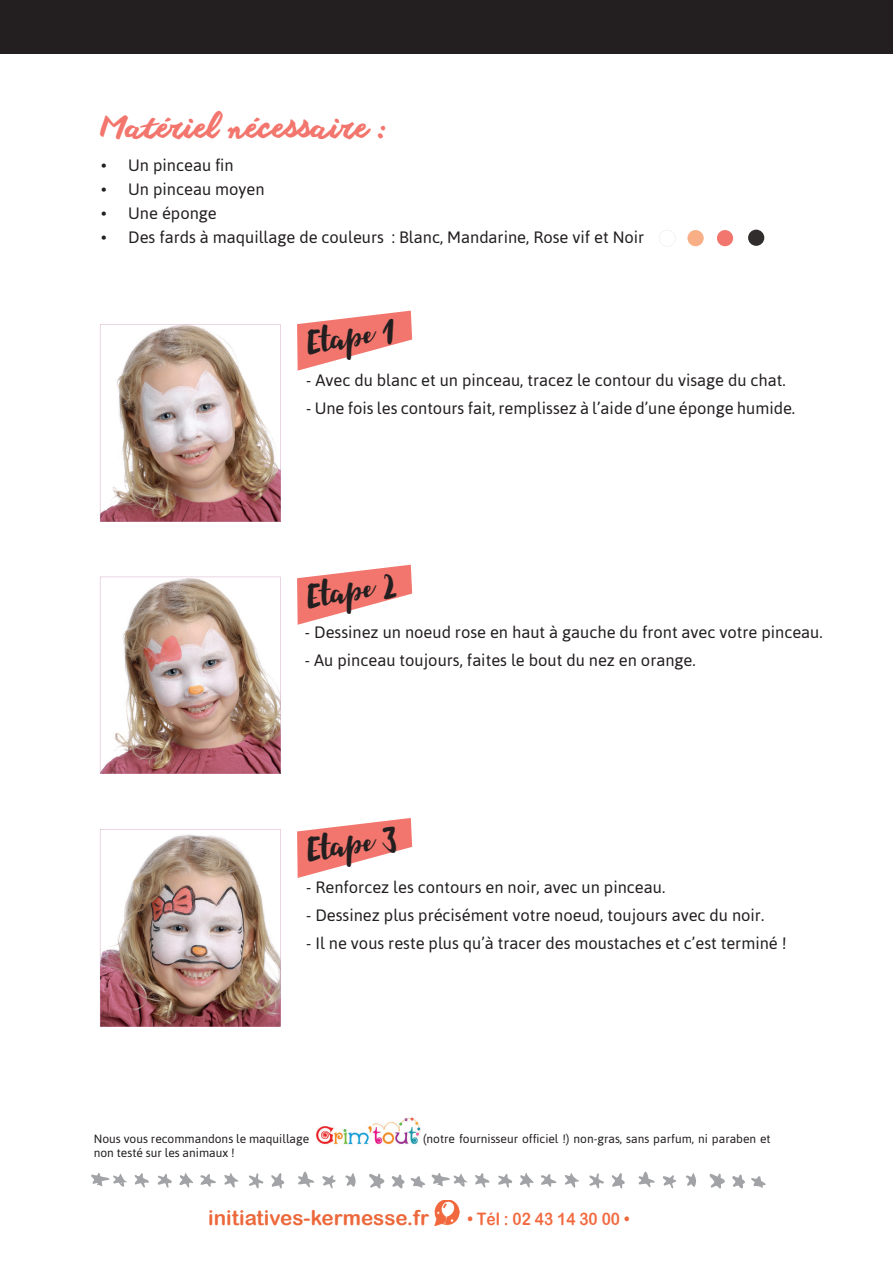
<style>
.page{position:relative;width:893px;height:1263px;background:#fff}
.page>*{position:absolute;margin:0;border:0;box-sizing:border-box;transform-origin:0 0}
.t1{font:30px "anothershabby";color:#f2766d}
.t2{font:700 28.5px "Coralia";color:#231f20}
.t3{font:20.55px "Arial Rounded MT Bold";color:#ec683a}
.t4{font:17.25px "Arial Rounded MT Bold";color:#f2693f;scale:.9 1}
.t5{font:16.5px "Asap";color:#231f20}
.t6{font:12px "Asap";color:#231f20}
</style>
<div class="page">
<svg style="left:392px;top:1174px;width:33px;height:14px"></svg>
<svg style="left:369px;top:1173px;width:16px;height:16px"></svg>
<svg style="left:345px;top:1173px;width:11px;height:14px"></svg>
<svg style="left:322px;top:1175px;width:14px;height:13px"></svg>
<svg style="left:298px;top:1171px;width:16px;height:16px"></svg>
<svg style="left:249px;top:1173px;width:36px;height:15px"></svg>
<svg style="left:224px;top:1173px;width:15px;height:14px"></svg>
<svg style="left:200px;top:1174px;width:16px;height:13px"></svg>
<svg style="left:91px;top:1173px;width:36px;height:14px"></svg>
<svg style="left:157px;top:1173px;width:36px;height:15px"></svg>
<svg style="left:134px;top:1173px;width:15px;height:15px"></svg>
<svg style="left:709px;top:1173px;width:57px;height:16px"></svg>
<svg style="left:686px;top:1173px;width:11px;height:14px"></svg>
<svg style="left:663px;top:1175px;width:13px;height:13px"></svg>
<svg style="left:638px;top:1171px;width:17px;height:16px"></svg>
<svg style="left:589px;top:1173px;width:36px;height:15px"></svg>
<svg style="left:565px;top:1173px;width:14px;height:14px"></svg>
<svg style="left:541px;top:1174px;width:16px;height:13px"></svg>
<svg style="left:431px;top:1173px;width:37px;height:14px"></svg>
<svg style="left:498px;top:1173px;width:36px;height:15px"></svg>
<svg style="left:475px;top:1173px;width:15px;height:15px"></svg>
<img style="left:435px;top:1200px;width:24px;height:26px">
<img style="left:100px;top:324px;width:181px;height:197px">
<img style="left:100px;top:577px;width:181px;height:197px">
<img style="left:100px;top:829px;width:181px;height:197px">
<svg style="left:297px;top:311px;width:115px;height:60px"></svg>
<svg style="left:297px;top:565px;width:115px;height:60px"></svg>
<svg style="left:297px;top:818px;width:115px;height:60px"></svg>
<img style="left:316px;top:1117px;width:105px;height:28px">
<svg style="left:659px;top:230px;width:16px;height:16px"></svg>
<div style="left:748px;top:230px;width:16px;height:16px;background:#302d2c;border-radius:50%"></div>
<div style="left:687px;top:230px;width:17px;height:16px;background:#f9af86;border-radius:50%"></div>
<div style="left:717px;top:230px;width:16px;height:16px;background:#f2766d;border-radius:50%"></div>
<div style="left:0;top:0;width:893px;height:54px;background:#231f20"></div>
<h1 class="t1" style="left:101px;top:110px;width:286px">Matériel nécessaire :</h1>
<p class="t5" style="left:101px;top:155px;width:134px">• Un pinceau fin</p>
<p class="t5" style="left:101px;top:179px;width:165px">• Un pinceau moyen</p>
<p class="t5" style="left:101px;top:203px;width:117px">• Une éponge</p>
<p class="t5" style="left:101px;top:227px;width:545px">• Des fards à maquillage de couleurs : Blanc, Mandarine, Rose vif et Noir</p>
<h2 class="t2" style="left:304px;top:326px;width:88px;rotate:-8deg">Etape 1</h2>
<p class="t5" style="left:306px;top:371px;width:481px">- Avec du blanc et un pinceau, tracez le contour du visage du chat.</p>
<p class="t5" style="left:306px;top:399px;width:491px">- Une fois les contours fait, remplissez à l’aide d’une éponge humide.</p>
<h2 class="t2" style="left:304px;top:580px;width:89px;rotate:-8deg">Etape 2</h2>
<p class="t5" style="left:305px;top:622px;width:519px">- Dessinez un noeud rose en haut à gauche du front avec votre pinceau.</p>
<p class="t5" style="left:305px;top:650px;width:392px">- Au pinceau toujours, faites le bout du nez en orange.</p>
<h2 class="t2" style="left:304px;top:833px;width:91px;rotate:-8deg">Etape 3</h2>
<p class="t5" style="left:306px;top:878px;width:361px">- Renforcez les contours en noir, avec un pinceau.</p>
<p class="t5" style="left:306px;top:906px;width:460px">- Dessinez plus précisément votre noeud, toujours avec du noir.</p>
<p class="t5" style="left:306px;top:934px;width:482px">- Il ne vous reste plus qu’à tracer des moustaches et c’est terminé !</p>
<p class="t6" style="left:94px;top:1132px;width:217px">Nous vous recommandons le maquillage</p>
<p class="t6" style="left:423px;top:1132px;width:349px">(notre fournisseur officiel !) non-gras, sans parfum, ni paraben et</p>
<p class="t6" style="left:94px;top:1146px;width:142px">non testé sur les animaux !</p>
<p class="t3" style="left:208px;top:1205px;width:222px">initiatives-kermesse.fr</p>
<p class="t4" style="left:467px;top:1208px;width:181px">• Tél : 02 43 14 30 00 •</p>
</div>
